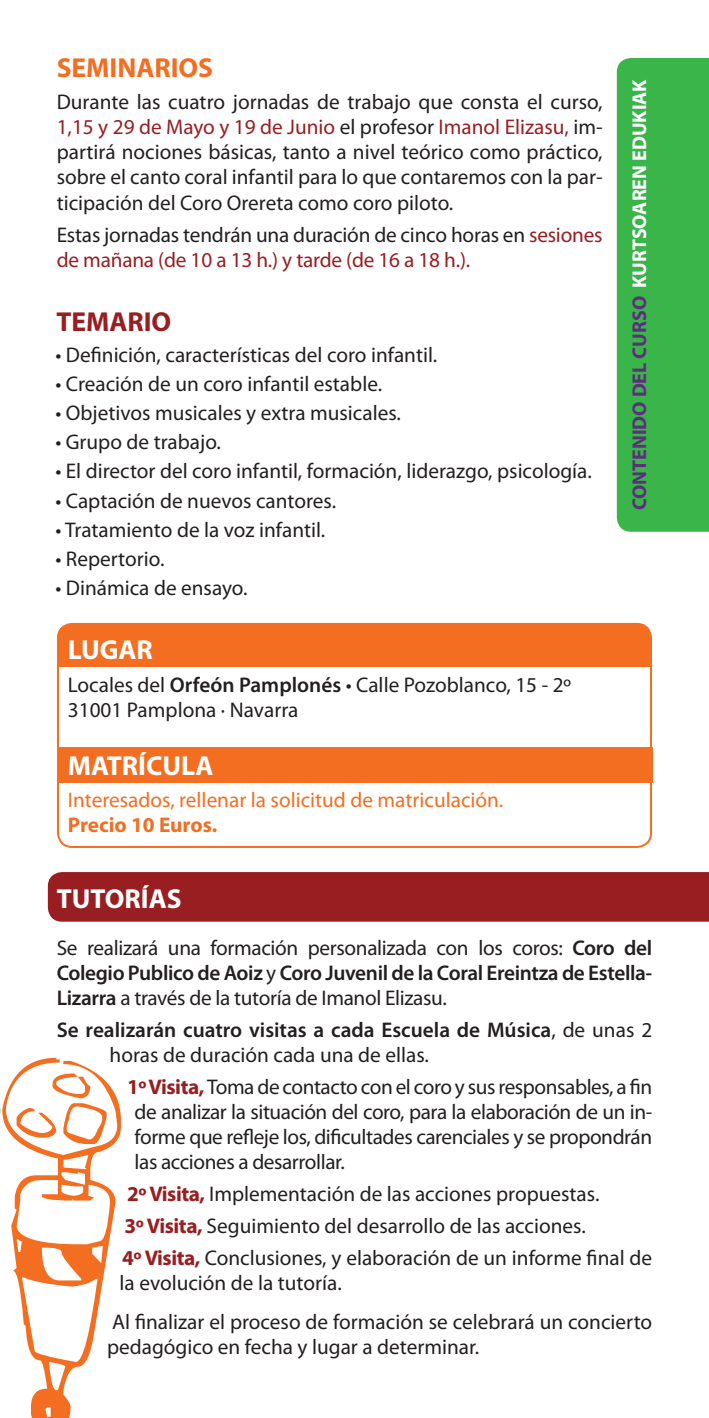
<style>
.page{position:relative;width:709px;height:1418px;background:#fff}
.page>*{position:absolute;margin:0;border:0;box-sizing:border-box;transform-origin:0 0}
.t1{font:700 27.5px "Myriad Pro";color:#fff}
.t2{font:700 27.5px "Myriad Pro";color:#f36e21}
.t3{font:700 27.5px "Myriad Pro";color:#981e21}
.t4{font:21.25px/25px "Myriad Pro";color:#231f20;text-align:justify}
.t5{font:600 21.25px/25px "Myriad Pro";color:#231f20}
.t6{font:21.25px/25px "Myriad Pro";color:#f36e21}
.t7{font:700 20px "Myriad Pro";color:#5e2e7e}
.s1{color:#981e21}
.s2{font-weight:600}
.s3{font-weight:700}
.s4{color:#fff}
.s5{font-weight:400}
.s6{font-weight:700;color:#981e21}
</style>
<div class="page">
<div style="left:617px;top:58px;width:92px;height:473px;background:#3ab54a"></div>
<div style="left:59px;top:747px;width:593px;height:35px;background:#f36e21"></div>
<div style="left:58px;top:624px;width:593px;height:42px;background:#f36e21"></div>
<div style="left:57px;top:623px;width:595px;height:225px;border:2px solid #f36e21;border-radius:14px"></div>
<div style="left:48px;top:872px;width:661px;height:49px;background:#981e21"></div>
<svg style="left:2px;top:1057px;width:119px;height:360px"></svg>
<svg style="left:17px;top:1073px;width:90px;height:71px"></svg>
<p class="t2" style="left:57px;top:50px;width:158px">SEMINARIOS</p>
<p class="t4" style="left:57px;top:89px;width:547px">Durante las cuatro jornadas de trabajo que consta el curso, <span class="s1">1,15 y 29 de Mayo y 19 de Junio</span> el profesor <span class="s1">Imanol Elizasu,</span> im&shy;partirá nociones básicas, tanto a nivel teórico como práctico, sobre el canto coral infantil para lo que contaremos con la par&shy;ticipación del Coro Orereta como coro piloto.</p>
<p class="t4" style="left:57px;top:222px;width:547px">Estas jornadas tendrán una duración de cinco horas en <span class="s1">sesiones de mañana (de 10 a 13 h.) y tarde (de 16 a 18 h.).</span></p>
<p class="t3" style="left:56px;top:304px;width:116px">TEMARIO</p>
<p class="t4" style="left:55px;top:342px;width:383px">• Definición, características del coro infantil.</p>
<p class="t4" style="left:55px;top:371px;width:328px">• Creación de un coro infantil estable.</p>
<p class="t4" style="left:55px;top:400px;width:347px">• Objetivos musicales y extra musicales.</p>
<p class="t4" style="left:55px;top:429px;width:167px">• Grupo de trabajo.</p>
<p class="t4" style="left:55px;top:458px;width:538px">• El director del coro infantil, formación, liderazgo, psicología.</p>
<p class="t4" style="left:55px;top:487px;width:282px">• Captación de nuevos cantores.</p>
<p class="t4" style="left:55px;top:516px;width:271px">• Tratamiento de la voz infantil.</p>
<p class="t4" style="left:55px;top:545px;width:110px">• Repertorio.</p>
<p class="t4" style="left:55px;top:575px;width:194px">• Dinámica de ensayo.</p>
<p class="t1" style="left:68px;top:632px;width:87px">LUGAR</p>
<p class="t4" style="left:68px;top:671px;width:505px">Locales del <span class="s2">Orfeón Pamplonés</span> • Calle Pozoblanco, 15 - 2º</p>
<p class="t4" style="left:68px;top:696px;width:232px">31001 Pamplona · Navarra</p>
<p class="t1" style="left:68px;top:747px;width:147px">MATRÍCULA</p>
<p class="t6" style="left:68px;top:786px;width:437px">Interesados, rellenar la solicitud de matriculación.<br><span class="s3">Precio 10 Euros.</span></p>
<p class="t7" style="left:626px;top:510px;width:432px;rotate:-90deg">CONTENIDO DEL CURSO <span class="s4">KURTSOAREN EDUKIAK</span></p>
<p class="t1" style="left:57px;top:881px;width:126px">TUTORÍAS</p>
<p class="t4" style="left:57px;top:934px;width:597px">Se realizará una formación personalizada con los coros: <span class="s2">Coro del Colegio Publico de Aoiz</span> y <span class="s2">Coro Juvenil de la Coral Ereintza de Estella-Lizarra</span> a través de la tutoría de Imanol Elizasu.</p>
<p class="t5" style="left:110px;top:1016px;width:544px;text-indent:-53px">Se realizarán cuatro visitas a cada Escuela de Música<span class="s5">, de unas 2 horas de duración cada una de ellas.</span></p>
<p class="t4" style="left:135px;top:1073px;width:519px;text-indent:-8px"><span class="s6">1º Visita,</span> Toma de contacto con el coro y sus responsables, a fin de analizar la situación del coro, para la elaboración de un in&shy;forme que refleje los, dificultades carenciales y se propondrán las acciones a desarrollar.</p>
<p class="t4" style="left:127px;top:1180px;width:474px"><span class="s6">2º Visita,</span> Implementación de las acciones propuestas.</p>
<p class="t4" style="left:125px;top:1213px;width:463px"><span class="s6">3º Visita,</span> Seguimiento del desarrollo de las acciones.</p>
<p class="t4" style="left:120px;top:1245px;width:534px"><span class="s6">4º Visita,</span> Conclusiones, y elaboración de un informe final de la evolución de la tutoría.</p>
<p class="t4" style="left:107px;top:1309px;width:546px">Al finalizar el proceso de formación se celebrará un concierto pedagógico en fecha y lugar a determinar.</p>
</div>
